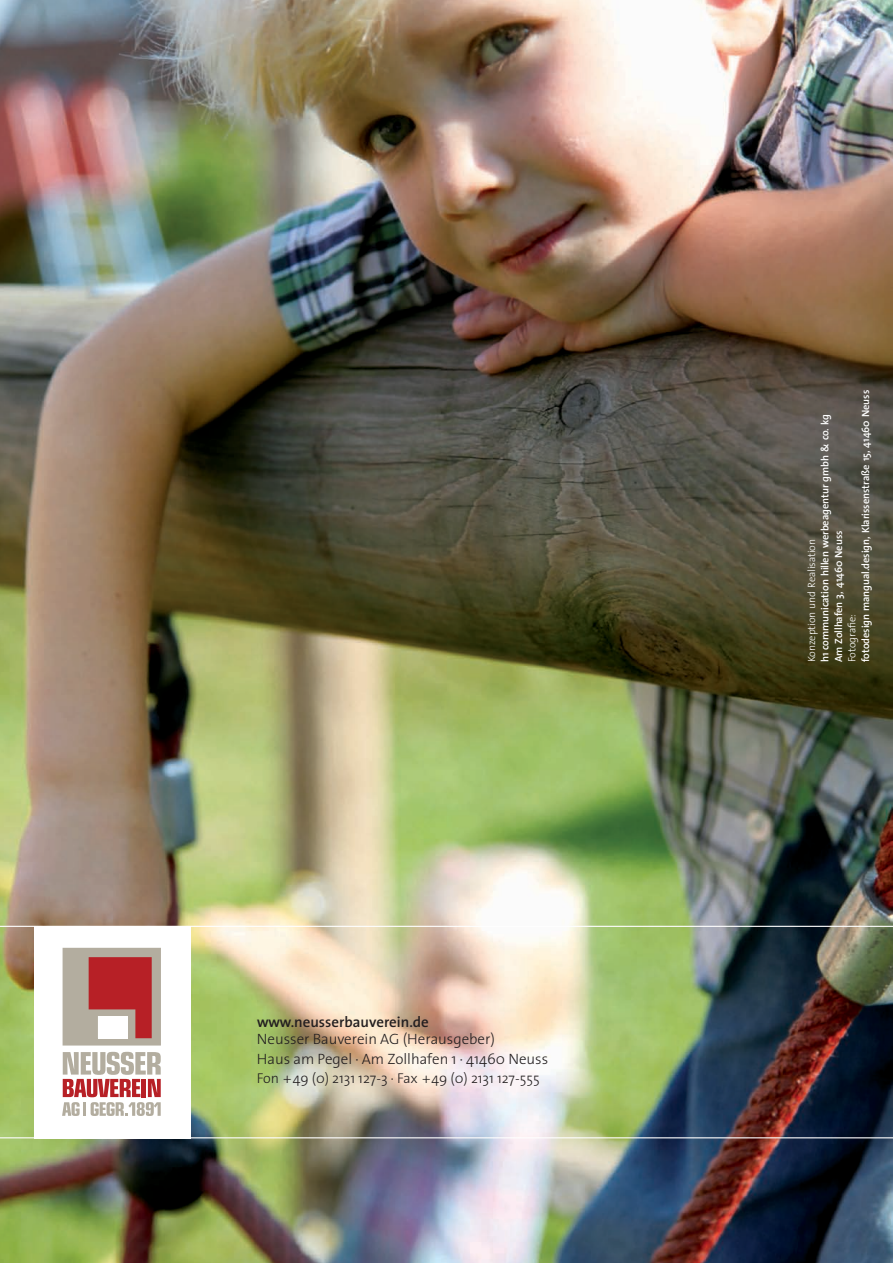
<style>
.page{position:relative;width:893px;height:1263px;background:#fff}
.page>*{position:absolute;margin:0;border:0;box-sizing:border-box;transform-origin:0 0}
.t1{font:300 15px/19.5px "Thesis Sans";color:#231f20}
.t2{font:600 15px "Thesis Sans";color:#231f20}
.t3{font:300 14.25px "Thesis Sans";color:#231f20}
.t4{font:600 10.5px/13.5px "Thesis Sans";letter-spacing:-.005em;color:#fff}
.t5{font:300 10.5px "Thesis Sans";letter-spacing:-.005em;color:#fff}
</style>
<div class="page">
<img style="left:0;top:0;width:893px;height:1263px">
<div style="left:34px;top:926px;width:157px;height:212px;background:#fff"></div>
<svg style="left:63px;top:948px;width:98px;height:97px"></svg>
<svg style="left:62px;top:1052px;width:99px;height:64px"></svg>
<div style="left:98px;top:1016px;width:29px;height:22px;background:#fff"></div>
<hr style="left:0;top:926px;width:893px;height:1px;background:#fff">
<hr style="left:0;top:1137px;width:893px;height:1px;background:#fff">
<h1 class="t2" style="left:257px;top:1013px;width:173px">www.neusserbauverein.de</h1>
<h1 class="t1" style="left:257px;top:1030px;width:293px">Neusser Bauverein AG (Herausgeber)<br>Haus am Pegel · Am Zollhafen 1 · 41460 Neuss</h1>
<h2 class="t3" style="left:257px;top:1071px;width:284px">Fon +49 (0) 2131 127-3 · Fax +49 (0) 2131 127-555</h2>
<p class="t4" style="left:859px;top:662px;width:274px;rotate:-90deg">fotodesign mangual.design, Klarissenstraße 15, 41460 Neuss</p>
<p class="t4" style="left:819px;top:662px;width:250px;rotate:-90deg">h1 communication hillen werbeagentur gmbh &amp; co. kg<br>Am Zollhafen 3, 41460 Neuss</p>
<p class="t5" style="left:806px;top:662px;width:125px;rotate:-90deg">Konzeption und Realisation</p>
<p class="t5" style="left:846px;top:662px;width:50px;rotate:-90deg">Fotografie:</p>
</div>
